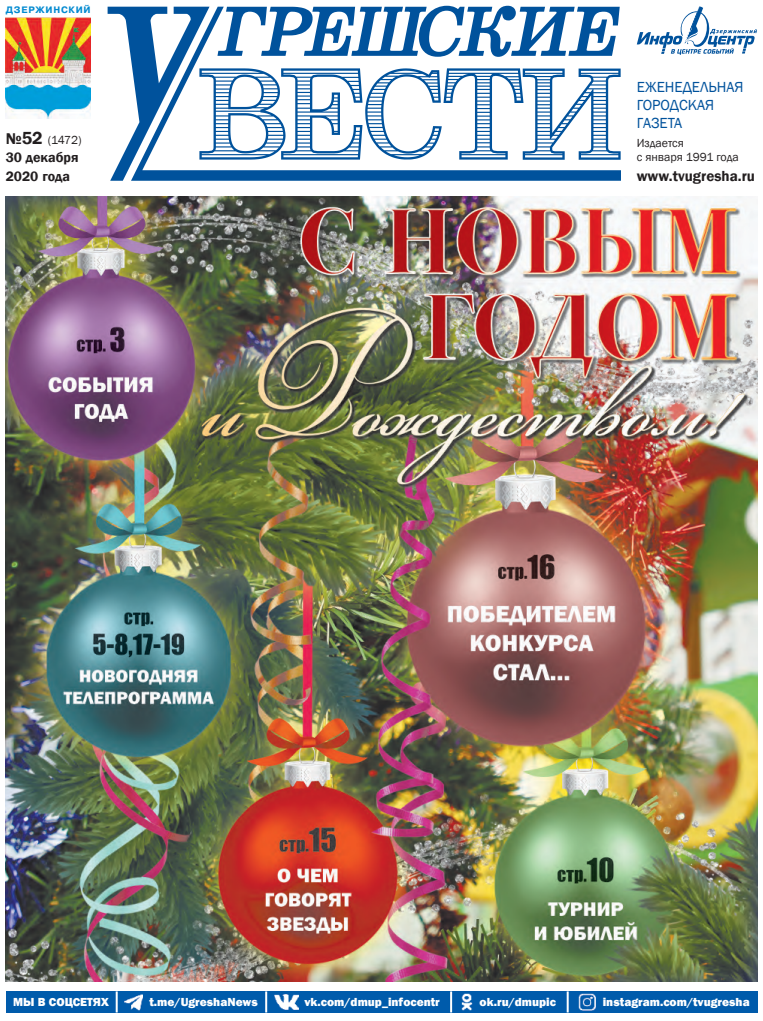
<style>
.page{position:relative;width:763px;height:1021px;background:#fff}
.page>*{position:absolute;margin:0;border:0;box-sizing:border-box;transform-origin:0 0}
.t1{font:15px/18px "Franklin Gothic";color:#00529c}
.t2{font:600 15px "Franklin Gothic";color:#231f20}
.t3{font:600 14px/18.7px "Franklin Gothic";color:#231f20}
.t4{font:800 12px "Franklin Gothic";color:#fff}
.t5{font:12px/14px "Franklin Gothic";color:#231f20}
.t6{font:700 9.3px "Pragmatica C";letter-spacing:.085em;color:#0089d0}
.s1{font-weight:600;font-size:16px}
.s2{font-weight:600;font-size:18px}
</style>
<div class="page">
<div style="left:6px;top:991px;width:751px;height:21px;background:#005bab"></div>
<img style="left:124px;top:994px;width:18px;height:16px">
<img style="left:275px;top:994px;width:23px;height:15px">
<hr style="left:116px;top:991px;width:2px;height:21px;background:#fff">
<hr style="left:265px;top:991px;width:2px;height:21px;background:#fff">
<hr style="left:450px;top:991px;width:2px;height:21px;background:#fff">
<hr style="left:566px;top:991px;width:2px;height:21px;background:#fff">
<svg style="left:108px;top:6px;width:512px;height:175px"></svg>
<svg style="left:636px;top:6px;width:121px;height:49px"></svg>
<img style="left:6px;top:17px;width:85px;height:101px">
<img style="left:579px;top:993px;width:16px;height:17px">
<img style="left:461px;top:993px;width:11px;height:17px">
<img style="left:6px;top:196px;width:751px;height:785px">
<p class="t6" style="left:6px;top:5px;width:87px">ДЗЕР ЖИН СКИЙ</p>
<p class="t5" style="left:6px;top:133px;width:78px"><span class="s1">№</span><span class="s2">52</span> (1472)</p>
<p class="t3" style="left:6px;top:148px;width:74px">30 декабря<br>2020 года</p>
<p class="t1" style="left:636px;top:78px;width:108px">ЕЖЕНЕДЕЛЬНАЯ<br>ГОРОДСКАЯ<br>ГАЗЕТА</p>
<p class="t5" style="left:636px;top:137px;width:104px">Издается<br>с января 1991 года</p>
<p class="t2" style="left:636px;top:167px;width:120px">www.tvugresha.ru</p>
<p class="t4" style="left:13px;top:994px;width:97px">МЫ В СОЦСЕТЯХ</p>
<p class="t4" style="left:149px;top:994px;width:110px">t.me/UgreshaNews</p>
<p class="t4" style="left:304px;top:994px;width:137px">vk.com/dmup_infocentr</p>
<p class="t4" style="left:479px;top:994px;width:78px">ok.ru/dmupic</p>
<p class="t4" style="left:602px;top:994px;width:148px">instagram.com/tvugresha</p>
</div>
